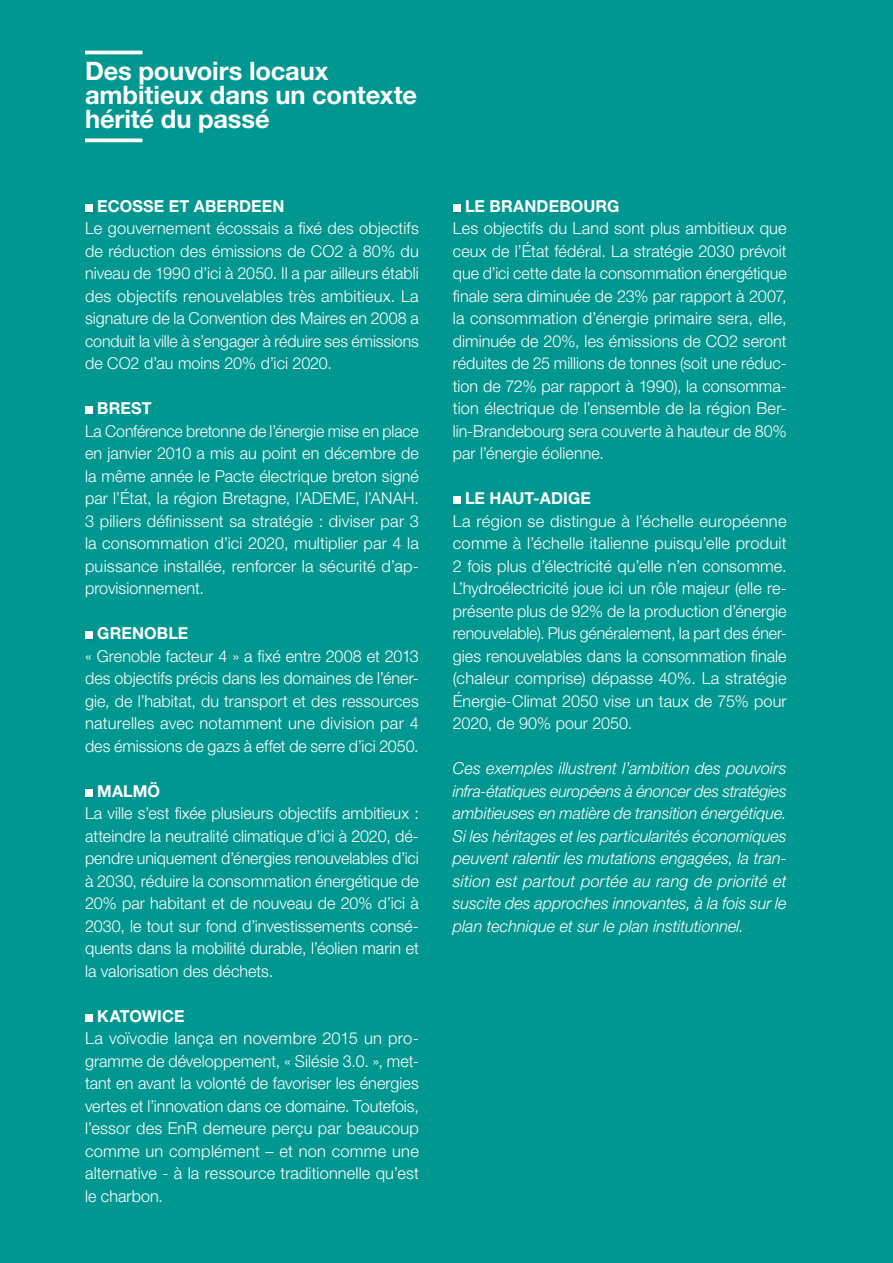
<style>
.page{position:relative;width:893px;height:1263px;background:#009790}
.page>*{position:absolute;margin:0;border:0;box-sizing:border-box;transform-origin:0 0}
.t1{font:700 25.5px/24px "Helvetica Neue LT Pro";letter-spacing:-.005em;color:#fff}
.t2{font:300 16.5px/22.5px "Helvetica Neue LT Pro";letter-spacing:.005em;color:#fff;text-align:justify}
.t3{font:italic 300 16.5px/22.5px "Helvetica Neue LT Pro";color:#fff;text-align:justify}
.t4{font:300 16.5px/22.5px "Helvetica Neue LT Pro";letter-spacing:.005em;color:#fff;text-align:justify;scale:.96 1}
.t5{font:700 16.5px "Helvetica Neue LT Pro";letter-spacing:.005em;color:#fff}
</style>
<div class="page">
<hr style="left:85px;top:51px;width:57px;height:3px;background:#fff">
<svg style="left:85px;top:138px;width:57px;height:4px"></svg>
<div style="left:85px;top:204px;width:8px;height:8px;background:#fff"></div>
<div style="left:82px;top:403px;width:17px;height:17px;background:#1e46a0;opacity:.3"></div>
<div style="left:85px;top:407px;width:8px;height:7px;background:#fff"></div>
<div style="left:82px;top:628px;width:17px;height:17px;background:#1e46a0;opacity:.3"></div>
<div style="left:85px;top:632px;width:8px;height:7px;background:#fff"></div>
<div style="left:82px;top:786px;width:17px;height:17px;background:#1e46a0;opacity:.3"></div>
<div style="left:85px;top:789px;width:8px;height:7px;background:#fff"></div>
<div style="left:85px;top:1014px;width:8px;height:8px;background:#fff"></div>
<div style="left:453px;top:204px;width:8px;height:8px;background:#fff"></div>
<div style="left:450px;top:493px;width:16px;height:17px;background:#1e46a0;opacity:.3"></div>
<div style="left:453px;top:497px;width:8px;height:7px;background:#fff"></div>
<h1 class="t1" style="left:85px;top:58px;width:333px">Des pouvoirs locaux ambitieux dans un contexte hérité du passé</h1>
<p class="t5" style="left:97px;top:195px;width:189px">ECOSSE ET ABERDEEN</p>
<p class="t2" style="left:85px;top:217px;width:335px">Le gouvernement écossais a fixé des objectifs de réduction des émissions de CO2 à 80% du niveau de 1990 d’ici à 2050. Il a par ailleurs établi des objectifs renouvelables très ambitieux. La signature de la Convention des Maires en 2008 a conduit la ville à s’engager à réduire ses émissions de CO2 d’au moins 20% d’ici 2020.</p>
<p class="t5" style="left:97px;top:398px;width:56px">BREST</p>
<p class="t4" style="left:85px;top:419px;width:349px">La Conférence bretonne de l’énergie mise en place en janvier 2010 a mis au point en décembre de la même année le Pacte électrique breton signé par l’État, la région Bretagne, l’ADEME, l’ANAH.<br>3 piliers définissent sa stratégie : diviser par 3 la consommation d’ici 2020, multiplier par 4 la puissance installée, renforcer la sécurité d’ap&shy;provisionnement.</p>
<p class="t5" style="left:97px;top:623px;width:93px">GRENOBLE</p>
<p class="t2" style="left:85px;top:644px;width:335px">« Grenoble facteur 4 » a fixé entre 2008 et 2013 des objectifs précis dans les domaines de l’éner&shy;gie, de l’habitat, du transport et des ressources naturelles avec notamment une division par 4 des émissions de gazs à effet de serre d’ici 2050.</p>
<p class="t5" style="left:97px;top:780px;width:64px">MALMÖ</p>
<p class="t2" style="left:85px;top:802px;width:335px">La ville s’est fixée plusieurs objectifs ambitieux : atteindre la neutralité climatique d’ici à 2020, dé&shy;pendre uniquement d’énergies renouvelables d’ici à 2030, réduire la consommation énergétique de 20% par habitant et de nouveau de 20% d’ici à 2030, le tout sur fond d’investissements consé&shy;quents dans la mobilité durable, l’éolien marin et la valorisation des déchets.</p>
<p class="t5" style="left:97px;top:1005px;width:89px">KATOWICE</p>
<p class="t2" style="left:85px;top:1027px;width:335px">La voïvodie lança en novembre 2015 un pro&shy;gramme de développement, « Silésie 3.0. », met&shy;tant en avant la volonté de favoriser les énergies vertes et l’innovation dans ce domaine. Toutefois, l’essor des EnR demeure perçu par beaucoup comme un complément – et non comme une alternative - à la ressource traditionnelle qu’est le charbon.</p>
<p class="t5" style="left:465px;top:195px;width:156px">LE BRANDEBOURG</p>
<p class="t2" style="left:453px;top:217px;width:335px">Les objectifs du Land sont plus ambitieux que ceux de l’État fédéral. La stratégie 2030 prévoit que d’ici cette date la consommation énergétique finale sera diminuée de 23% par rapport à 2007, la consommation d’énergie primaire sera, elle, diminuée de 20%, les émissions de CO2 seront réduites de 25 millions de tonnes (soit une réduc&shy;tion de 72% par rapport à 1990), la consomma&shy;tion électrique de l’ensemble de la région Ber&shy;lin-Brandebourg sera couverte à hauteur de 80% par l’énergie éolienne.</p>
<p class="t5" style="left:465px;top:488px;width:127px">LE HAUT-ADIGE</p>
<p class="t2" style="left:453px;top:509px;width:335px">La région se distingue à l’échelle européenne comme à l’échelle italienne puisqu’elle produit 2 fois plus d’électricité qu’elle n’en consomme.<br>L’hydroélectricité joue ici un rôle majeur (elle re&shy;présente plus de 92% de la production d’énergie renouvelable). Plus généralement, la part des éner&shy;gies renouvelables dans la consommation finale (chaleur comprise) dépasse 40%. La stratégie Énergie-Climat 2050 vise un taux de 75% pour 2020, de 90% pour 2050.</p>
<p class="t3" style="left:453px;top:757px;width:335px">Ces exemples illustrent l’ambition des pouvoirs infra-étatiques européens à énoncer des stratégies ambitieuses en matière de transition énergétique.<br>Si les héritages et les particularités économiques peuvent ralentir les mutations engagées, la tran&shy;sition est partout portée au rang de priorité et suscite des approches innovantes, à la fois sur le plan technique et sur le plan institutionnel.</p>
</div>
